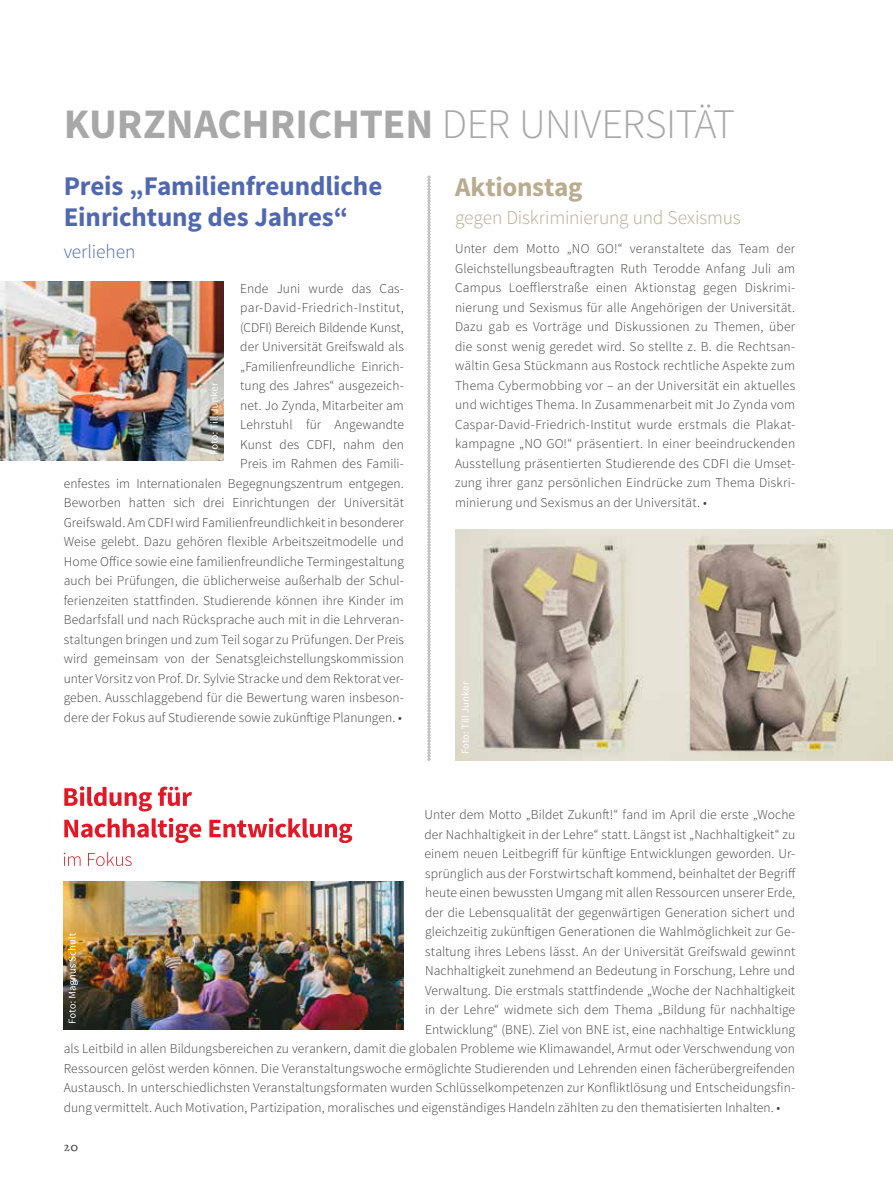
<style>
.page{position:relative;width:893px;height:1191px;background:#fff}
.page>*{position:absolute;margin:0;border:0;box-sizing:border-box;transform-origin:0 0}
.t1{font:700 42px "Source Sans Pro";letter-spacing:-.005em;color:#a8a8a8}
.t2{font:700 27px/31.5px "Source Sans Pro";letter-spacing:-.005em;color:#5068af}
.t3{font:700 27px "Source Sans Pro";letter-spacing:-.015em;color:#b9ac8f}
.t4{font:300 19.5px "Source Sans Pro";letter-spacing:-.01em;color:#b9ac8f}
.t5{font:300 19.5px "Source Sans Pro";letter-spacing:-.005em;color:#5068af}
.t6{font:300 13.5px/19.5px "Source Sans Pro";letter-spacing:.005em;color:#3d3d3c;text-align:right}
.t7{font:13.5px "Day Roman";color:#373736}
.t8{font:10.5px "Source Sans Pro";letter-spacing:.01em;color:#fff}
.s1{font-weight:300}
</style>
<div class="page">
<img style="left:455px;top:529px;width:438px;height:231px">
<img style="left:64px;top:881px;width:340px;height:148px">
<svg style="left:64px;top:852px;width:68px;height:14px"></svg>
<svg style="left:64px;top:818px;width:288px;height:25px"></svg>
<svg style="left:64px;top:786px;width:128px;height:25px"></svg>
<svg style="left:427px;top:175px;width:4px;height:586px"></svg>
<img style="left:0;top:282px;width:223px;height:178px">
<svg style="left:210px;top:382px;width:8px;height:72px"></svg>
<svg style="left:68px;top:933px;width:10px;height:90px"></svg>
<h1 class="t1" style="left:64px;top:97px;width:673px">KURZNACHRICHTEN <span class="s1">DER UNIVERSITÄT</span></h1>
<h2 class="t2" style="left:64px;top:171px;width:320px">Preis „Familienfreundliche<br>Einrichtung des Jahres“</h2>
<h3 class="t5" style="left:64px;top:240px;width:73px">verliehen</h3>
<p class="t6" style="left:64px;top:278px;width:342px">Ende Juni wurde das Cas-<br>par-David-Friedrich-Institut,<br>(CDFI) Bereich Bildende Kunst,<br>der Universität Greifswald als<br>„Familienfreundliche Einrich-<br>tung des Jahres“ ausgezeich-<br>net. Jo Zynda, Mitarbeiter am<br>Lehrstuhl für Angewandte<br>Kunst des CDFI, nahm den<br>Preis im Rahmen des Famili-<br>enfestes im Internationalen Begegnungszentrum entgegen.<br>Beworben hatten sich drei Einrichtungen der Universität Greifswald. Am CDFI wird Familienfreundlichkeit in besonderer Weise gelebt. Dazu gehören flexible Arbeitszeitmodelle und Home Office sowie eine familienfreundliche Termingestaltung auch bei Prüfungen, die üblicherweise außerhalb der Schul&shy;ferienzeiten stattfinden. Studierende können ihre Kinder im Bedarfsfall und nach Rücksprache auch mit in die Lehrveran&shy;staltungen bringen und zum Teil sogar zu Prüfungen. Der Preis wird gemeinsam von der Senatsgleichstellungskommission unter Vorsitz von Prof. Dr. Sylvie Stracke und dem Rektorat ver&shy;geben. Ausschlaggebend für die Bewertung waren insbeson&shy;dere der Fokus auf Studierende sowie zukünftige Planungen. •</p>
<h2 class="t3" style="left:455px;top:169px;width:129px">Aktionstag</h2>
<h3 class="t4" style="left:455px;top:206px;width:287px">gegen Diskriminierung und Sexismus</h3>
<p class="t6" style="left:455px;top:239px;width:342px;text-align:justify">Unter dem Motto „NO GO!“ veranstaltete das Team der Gleichstellungsbeauftragten Ruth Terodde Anfang Juli am Campus Loefflerstraße einen Aktionstag gegen Diskrimi&shy;nierung und Sexismus für alle Angehörigen der Universität.<br>Dazu gab es Vorträge und Diskussionen zu Themen, über die sonst wenig geredet wird. So stellte z. B. die Rechtsan&shy;wältin Gesa Stückmann aus Rostock rechtliche Aspekte zum Thema Cybermobbing vor – an der Universität ein aktuelles und wichtiges Thema. In Zusammenarbeit mit Jo Zynda vom Caspar-David-Friedrich-Institut wurde erstmals die Plakat&shy;kampagne „NO GO!“ präsentiert. In einer beeindruckenden Ausstellung präsentierten Studierende des CDFI die Umset&shy;zung ihrer ganz persönlichen Eindrücke zum Thema Diskri&shy;minierung und Sexismus an der Universität. •</p>
<p class="t8" style="left:459px;top:754px;width:74px;rotate:-90deg">Foto: Till Junker</p>
<p class="t6" style="left:424px;top:805px;width:372px">Unter dem Motto „Bildet Zukunft!“ fand im April die erste „Woche</p>
<p class="t6" style="left:424px;top:824px;width:372px">der Nachhaltigkeit in der Lehre“ statt. Längst ist „Nachhaltigkeit“ zu</p>
<p class="t6" style="left:424px;top:844px;width:372px">einem neuen Leitbegriff für künftige Entwicklungen geworden. Ur-</p>
<p class="t6" style="left:425px;top:863px;width:372px">sprünglich aus der Forstwirtschaft kommend, beinhaltet der Begriff</p>
<p class="t6" style="left:425px;top:883px;width:372px">heute einen bewussten Umgang mit allen Ressourcen unserer Erde,</p>
<p class="t6" style="left:425px;top:902px;width:371px">der die Lebensqualität der gegenwärtigen Generation sichert und</p>
<p class="t6" style="left:425px;top:922px;width:371px">gleichzeitig zukünftigen Generationen die Wahlmöglichkeit zur Ge-</p>
<p class="t6" style="left:425px;top:941px;width:372px">staltung ihres Lebens lässt. An der Universität Greifswald gewinnt</p>
<p class="t6" style="left:425px;top:961px;width:371px">Nachhaltigkeit zunehmend an Bedeutung in Forschung, Lehre und</p>
<p class="t6" style="left:425px;top:980px;width:371px">Verwaltung. Die erstmals stattfindende „Woche der Nachhaltigkeit</p>
<p class="t6" style="left:425px;top:1000px;width:371px">in der Lehre“ widmete sich dem Thema „Bildung für nachhaltige</p>
<p class="t6" style="left:425px;top:1019px;width:372px">Entwicklung“ (BNE). Ziel von BNE ist, eine nachhaltige Entwicklung</p>
<p class="t6" style="left:64px;top:1039px;width:733px">als Leitbild in allen Bildungsbereichen zu verankern, damit die globalen Probleme wie Klimawandel, Armut oder Verschwendung von</p>
<p class="t6" style="left:64px;top:1058px;width:733px">Ressourcen gelöst werden können. Die Veranstaltungswoche ermöglichte Studierenden und Lehrenden einen fächerübergreifenden</p>
<p class="t6" style="left:64px;top:1078px;width:733px">Austausch. In unterschiedlichsten Veranstaltungsformaten wurden Schlüsselkompetenzen zur Konfliktlösung und Entscheidungsfin-</p>
<p class="t6" style="left:64px;top:1097px;width:718px">dung vermittelt. Auch Motivation, Partizipation, moralisches und eigenständiges Handeln zählten zu den thematisierten Inhalten. •</p>
<p class="t7" style="left:64px;top:1137px;width:16px">20</p>
</div>
